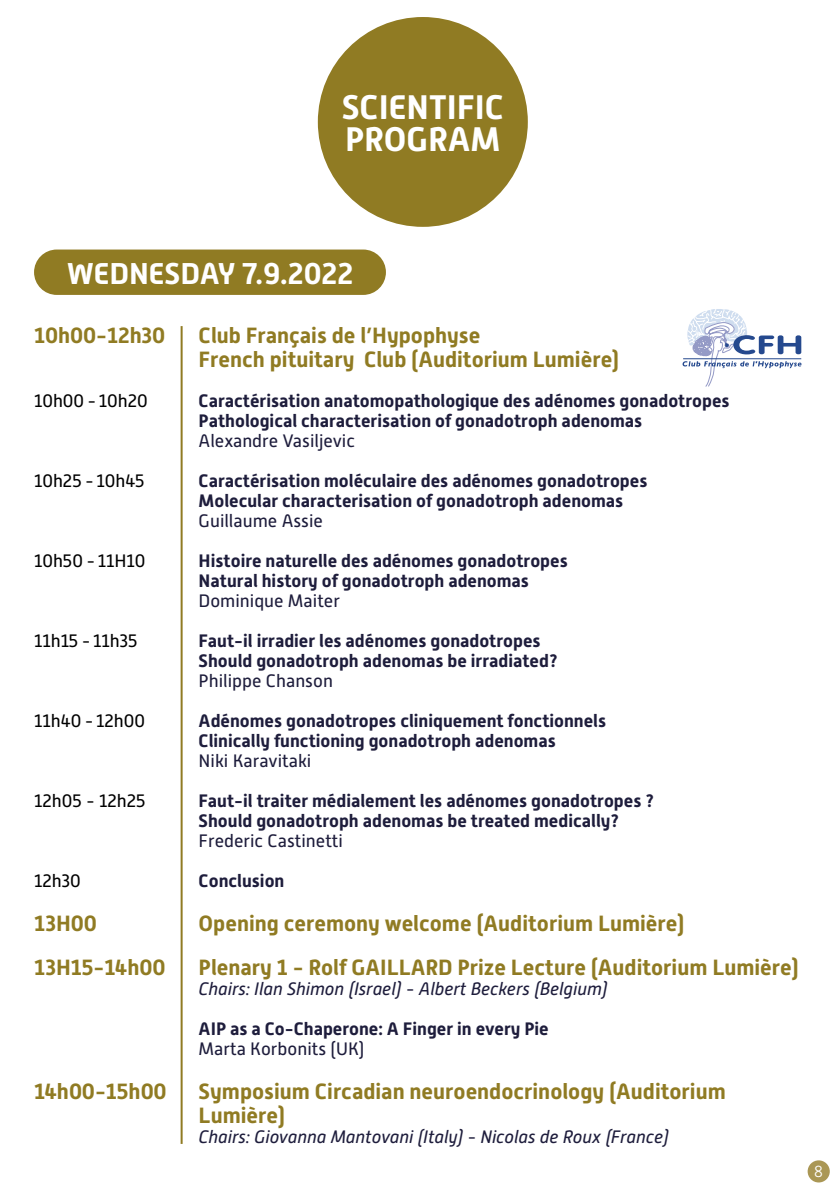
<style>
.page{position:relative;width:840px;height:1191px;background:#fff}
.page>*{position:absolute;margin:0;border:0;box-sizing:border-box;transform-origin:0 0}
.t1{font:700 34px/32px "Alwyn New";color:#fff}
.t2{font:700 30px "Alwyn New";color:#fff}
.t3{font:700 22px/24px "Alwyn New";color:#907b23}
.t4{font:700 18px/20px "Alwyn New";color:#1e1d3c}
.t5{font:18px "Alwyn New";color:#1e1d3c}
.t6{font:italic 18px "Alwyn New";color:#1e1d3c}
.t7{font:18px "Alwyn New";color:#000}
.t8{font:300 16px "Alwyn New";color:#fff}
</style>
<div class="page">
<div style="left:807px;top:1160px;width:22px;height:22px;background:#aa9755;border-radius:50%"></div>
<div style="left:317px;top:17px;width:210px;height:210px;background:#907b23;border-radius:50%"></div>
<div style="left:34px;top:249px;width:352px;height:46px;background:#907b23;border-radius:23px"></div>
<hr style="left:180px;top:326px;width:2px;height:817px;background:#907b23">
<svg style="left:682px;top:309px;width:119px;height:77px"></svg>
<h1 class="t1" style="left:341px;top:91px;width:164px">SCIENTIFIC<br>PROGRAM</h1>
<h2 class="t2" style="left:67px;top:256px;width:288px">WEDNESDAY 7.9.2022</h2>
<p class="t3" style="left:34px;top:323px;width:133px">10h00-12h30</p>
<p class="t7" style="left:34px;top:390px;width:115px">10h00 - 10h20</p>
<p class="t7" style="left:34px;top:470px;width:112px">10h25 - 10h45</p>
<p class="t7" style="left:34px;top:550px;width:113px">10h50 - 11H10</p>
<p class="t7" style="left:34px;top:630px;width:105px">11h15 - 11h35</p>
<p class="t7" style="left:34px;top:710px;width:112px">11h40 - 12h00</p>
<p class="t7" style="left:34px;top:790px;width:113px">12h05 - 12h25</p>
<p class="t7" style="left:34px;top:870px;width:48px">12h30</p>
<p class="t3" style="left:34px;top:901px;width:133px;line-height:44px">13H00<br>13H15-14h00</p>
<p class="t3" style="left:34px;top:1079px;width:134px">14h00-15h00</p>
<p class="t3" style="left:198px;top:323px;width:422px">Club Français de l’Hypophyse<br>French pituitary Club (Auditorium Lumière)</p>
<p class="t4" style="left:198px;top:391px;width:532px">Caractérisation anatomopathologique des adénomes gonadotropes<br>Pathological characterisation of gonadotroph adenomas</p>
<p class="t5" style="left:198px;top:430px;width:158px">Alexandre Vasiljevic</p>
<p class="t4" style="left:198px;top:471px;width:450px">Caractérisation moléculaire des adénomes gonadotropes<br>Molecular characterisation of gonadotroph adenomas</p>
<p class="t5" style="left:198px;top:510px;width:126px">Guillaume Assie</p>
<p class="t4" style="left:198px;top:550px;width:370px">Histoire naturelle des adénomes gonadotropes<br>Natural history of gonadotroph adenomas</p>
<p class="t5" style="left:198px;top:590px;width:143px">Dominique Maiter</p>
<p class="t4" style="left:198px;top:630px;width:360px">Faut-il irradier les adénomes gonadotropes<br>Should gonadotroph adenomas be irradiated?</p>
<p class="t5" style="left:198px;top:670px;width:136px">Philippe Chanson</p>
<p class="t4" style="left:198px;top:710px;width:409px">Adénomes gonadotropes cliniquement fonctionnels<br>Clinically functioning gonadotroph adenomas</p>
<p class="t5" style="left:198px;top:750px;width:114px">Niki Karavitaki</p>
<p class="t4" style="left:198px;top:790px;width:456px">Faut-il traiter médialement les adénomes gonadotropes ?<br>Should gonadotroph adenomas be treated medically?</p>
<p class="t5" style="left:198px;top:830px;width:146px">Frederic Castinetti</p>
<p class="t4" style="left:198px;top:870px;width:87px">Conclusion</p>
<p class="t3" style="left:198px;top:901px;width:601px;line-height:44px">Opening ceremony welcome (Auditorium Lumière)<br>Plenary 1 - Rolf GAILLARD Prize Lecture (Auditorium Lumière)</p>
<p class="t6" style="left:198px;top:978px;width:410px">Chairs: Ilan Shimon (Israel) - Albert Beckers (Belgium)</p>
<p class="t4" style="left:198px;top:1019px;width:351px">AIP as a Co-Chaperone: A Finger in every Pie</p>
<p class="t5" style="left:198px;top:1038px;width:167px">Marta Korbonits (UK)</p>
<p class="t3" style="left:198px;top:1079px;width:528px">Symposium Circadian neuroendocrinology (Auditorium<br>Lumière)</p>
<p class="t6" style="left:198px;top:1126px;width:471px">Chairs: Giovanna Mantovani (Italy) - Nicolas de Roux (France)</p>
<p class="t8" style="left:813px;top:1162px;width:10px">8</p>
</div>
